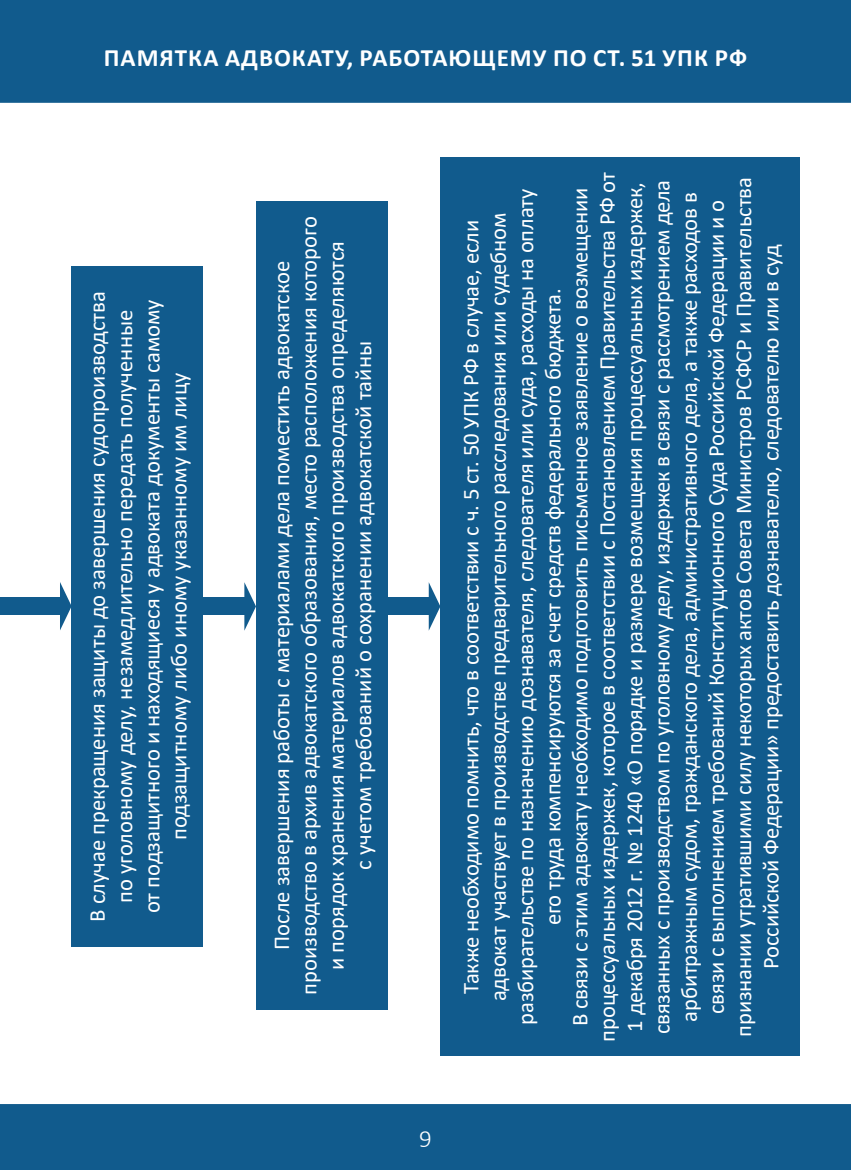
<style>
.page{position:relative;width:851px;height:1170px;background:#fff}
.page>*{position:absolute;margin:0;border:0;box-sizing:border-box;transform-origin:0 0}
.t1{font:700 25px "Calibri";letter-spacing:.04em;color:#fff}
.t2{font:300 25px "Calibri";color:#fff}
.tab{font:22.75px/27.2px "Calibri";letter-spacing:-.01em;color:#fff;text-align:center}
</style>
<div class="page">
<div style="left:0;top:0;width:850px;height:103px;background:#115b8d;border:2px solid #115b8d"></div>
<div style="left:0;top:1103px;width:850px;height:66px;background:#115b8d;border:2px solid #115b8d"></div>
<div style="left:72px;top:266px;width:131px;height:680px;background:#115b8d"></div>
<div style="left:256px;top:201px;width:131px;height:808px;background:#115b8d"></div>
<div style="left:440px;top:157px;width:359px;height:899px;background:#115b8d"></div>
<div style="left:203px;top:597px;width:44px;height:17px;background:#115b8d"></div>
<svg style="left:244px;top:582px;width:12px;height:48px"></svg>
<div style="left:387px;top:597px;width:44px;height:17px;background:#115b8d"></div>
<svg style="left:428px;top:582px;width:12px;height:48px"></svg>
<div style="left:0;top:597px;width:62px;height:17px;background:#115b8d"></div>
<svg style="left:60px;top:582px;width:12px;height:48px"></svg>
<p class="t1" style="left:104px;top:40px;width:644px">ПАМЯТКА АДВОКАТУ, РАБОТАЮЩЕМУ ПО СТ. 51 УПК РФ</p>
<p class="tab" style="left:83px;top:921px;width:632px;rotate:-90deg">В случае прекращения защиты до завершения судопроизводства по уголовному делу, незамедлительно передать полученные<br>от подзащитного и находящиеся у адвоката документы самому подзащитному либо иному указанному им лицу</p>
<p class="tab" style="left:267px;top:994px;width:779px;rotate:-90deg">После завершения работы с материалами дела поместить адвокатское производство в архив адвокатского образования, место расположения которого и порядок хранения материалов адвокатского производства определяются<br>с учетом требований о сохранении адвокатской тайны</p>
<p class="tab" style="left:565px;top:1041px;width:870px;rotate:-90deg">В связи с этим адвокату необходимо подготовить письменное заявление о возмещении процессуальных издержек, которое в соответствии с Постановлением Правительства РФ от 1 декабря 2012 г. № 1240 «О порядке и размере возмещения процессуальных издержек, связанных с производством по уголовному делу, издержек в связи с рассмотрением дела арбитражным судом, гражданского дела, административного дела, а также расходов в связи с выполнением требований Конституционного Суда Российской Федерации и о признании утратившими силу некоторых актов Совета Министров РСФСР и Правительства Российской Федерации» предоставить дознавателю, следователю или в суд</p>
<p class="tab" style="left:456px;top:1024px;width:837px;rotate:-90deg">Также необходимо помнить, что в соответствии с ч. 5 ст. 50 УПК РФ в случае, если адвокат участвует в производстве предварительного расследования или судебном разбирательстве по назначению дознавателя, следователя или суда, расходы на оплату его труда компенсируются за счет средств федерального бюджета.</p>
<p class="t2" style="left:419px;top:1123px;width:14px">9</p>
</div>
